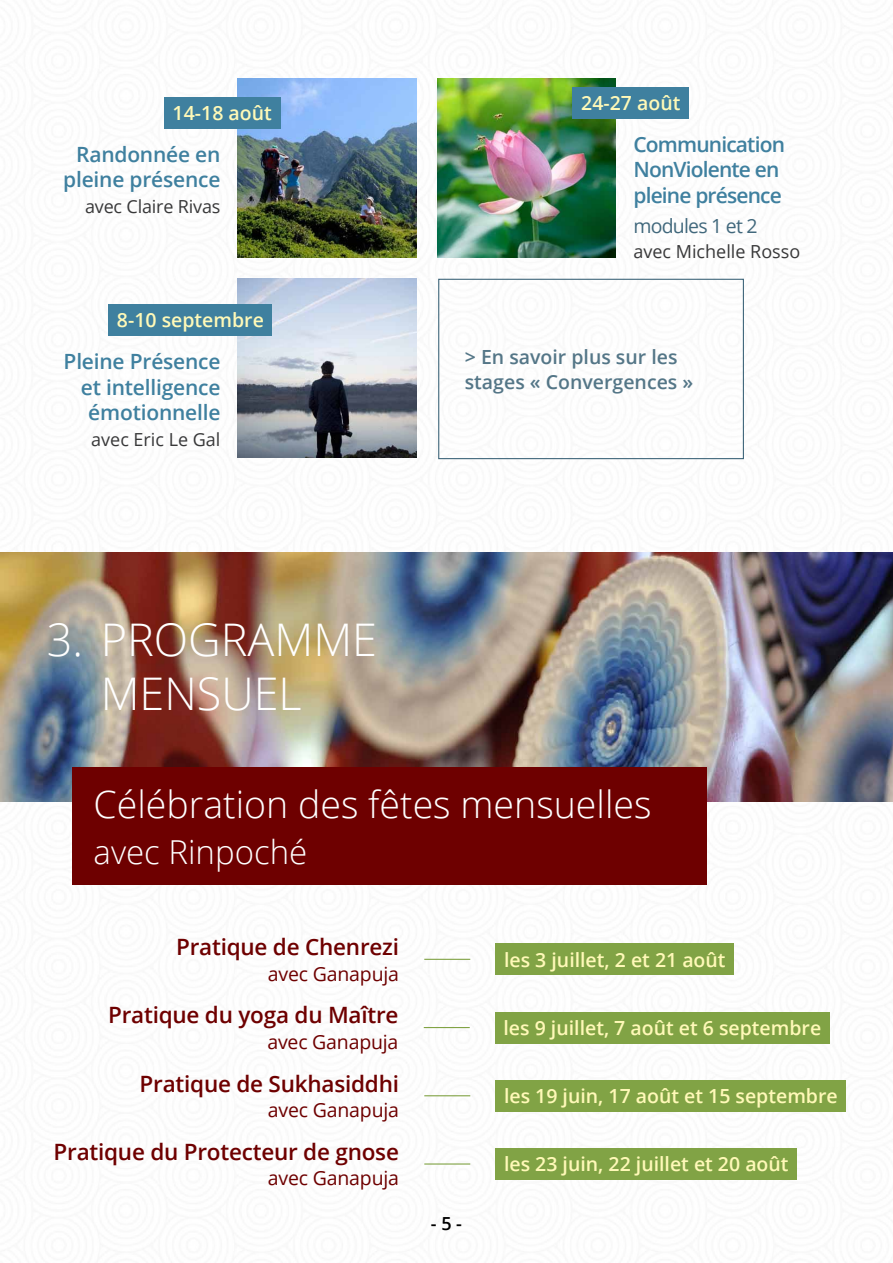
<style>
.page{position:relative;width:893px;height:1263px;background:#fff}
.page>*{position:absolute;margin:0;border:0;box-sizing:border-box;transform-origin:0 0}
.t1{font:300 45px/54px "Open Sans";color:#fff}
.t2{font:300 37.5px "Open Sans";color:#fff}
.t3{font:300 33px "Open Sans";color:#fff}
.t4{font:600 22.5px "Open Sans";letter-spacing:-.01em;color:#6e0000}
.t5{font:600 21px/25.5px "Open Sans";letter-spacing:-.01em;color:#3f809f;text-align:right}
.t6{font:600 21px/25.5px "Open Sans";letter-spacing:-.04em;color:#3f809f}
.t7{font:600 19.5px "Open Sans";color:#fff9b8}
.t8{font:19.5px "Open Sans";letter-spacing:-.01em;color:#6e0000}
.t9{font:600 19.5px/25.5px "Open Sans";color:#547687}
.t10{font:19.5px "Open Sans";letter-spacing:-.04em;color:#41687c}
.t11{font:18px "Open Sans";color:#383839}
.t12{font:600 18px "Open Sans";color:#000}
</style>
<div class="page">
<img style="left:0;top:553px;width:893px;height:248px">
<img style="left:238px;top:279px;width:178px;height:178px">
<div style="left:108px;top:304px;width:164px;height:32px;background:#3f809f"></div>
<img style="left:437px;top:79px;width:179px;height:178px">
<div style="left:573px;top:87px;width:116px;height:32px;background:#3f809f"></div>
<img style="left:237px;top:79px;width:179px;height:178px">
<div style="left:164px;top:97px;width:116px;height:32px;background:#3f809f"></div>
<div style="left:438px;top:279px;width:306px;height:180px;border:1px solid #41687c"></div>
<div style="left:72px;top:767px;width:635px;height:118px;background:#6e0000"></div>
<div style="left:496px;top:943px;width:238px;height:32px;background:#81a345"></div>
<hr style="left:424px;top:959px;width:46px;height:1px;background:#81a345">
<div style="left:495px;top:1011px;width:335px;height:32px;background:#81a345"></div>
<hr style="left:424px;top:1027px;width:46px;height:1px;background:#81a345">
<div style="left:496px;top:1080px;width:350px;height:32px;background:#81a345"></div>
<hr style="left:424px;top:1095px;width:46px;height:1px;background:#81a345">
<div style="left:496px;top:1148px;width:301px;height:32px;background:#81a345"></div>
<hr style="left:424px;top:1163px;width:46px;height:1px;background:#81a345">
<p class="t7" style="left:173px;top:100px;width:101px">14-18 août</p>
<p class="t5" style="left:63px;top:141px;width:159px">Randonnée en pleine présence</p>
<p class="t11" style="left:85px;top:194px;width:137px">avec Claire Rivas</p>
<p class="t7" style="left:117px;top:307px;width:148px">8-10 septembre</p>
<p class="t5" style="left:64px;top:348px;width:158px">Pleine Présence et intelligence émotionnelle</p>
<p class="t11" style="left:91px;top:427px;width:131px">avec Eric Le Gal</p>
<h1 class="t1" style="left:47px;top:612px;width:67px">3. PROGRAMME<br>MEN</h1>
<h1 class="t1" style="left:197px;top:666px;width:106px">SUEL</h1>
<p class="t7" style="left:581px;top:90px;width:101px">24-27 août</p>
<p class="t6" style="left:633px;top:131px;width:153px">Communication<br>NonViolente en pleine présence</p>
<p class="t10" style="left:633px;top:212px;width:126px">modules 1 et 2</p>
<p class="t11" style="left:633px;top:239px;width:168px">avec Michelle Rosso</p>
<p class="t9" style="left:465px;top:343px;width:230px">&gt; En savoir plus sur les stages « Convergences »</p>
<h2 class="t2" style="left:94px;top:778px;width:559px">Célébration des fêtes mensuelles</h2>
<h3 class="t3" style="left:94px;top:829px;width:215px">avec Rinpoché</h3>
<p class="t4" style="left:176px;top:931px;width:224px">Pratique de Chenrezi</p>
<p class="t8" style="left:268px;top:960px;width:133px">avec Ganapuja</p>
<p class="t4" style="left:108px;top:1000px;width:292px">Pratique du yoga du Maître</p>
<p class="t8" style="left:267px;top:1028px;width:133px">avec Ganapuja</p>
<p class="t4" style="left:140px;top:1068px;width:261px">Pratique de Sukhasiddhi</p>
<p class="t8" style="left:268px;top:1097px;width:133px">avec Ganapuja</p>
<p class="t4" style="left:54px;top:1136px;width:347px">Pratique du Protecteur de gnose</p>
<p class="t8" style="left:268px;top:1165px;width:133px">avec Ganapuja</p>
<p class="t12" style="left:431px;top:1211px;width:33px">- 5 -</p>
<p class="t7" style="left:504px;top:946px;width:223px">les 3 juillet, 2 et 21 août</p>
<p class="t7" style="left:503px;top:1014px;width:319px">les 9 juillet, 7 août et 6 septembre</p>
<p class="t7" style="left:504px;top:1083px;width:335px">les 19 juin, 17 août et 15 septembre</p>
<p class="t7" style="left:504px;top:1151px;width:286px">les 23 juin, 22 juillet et 20 août</p>
</div>
